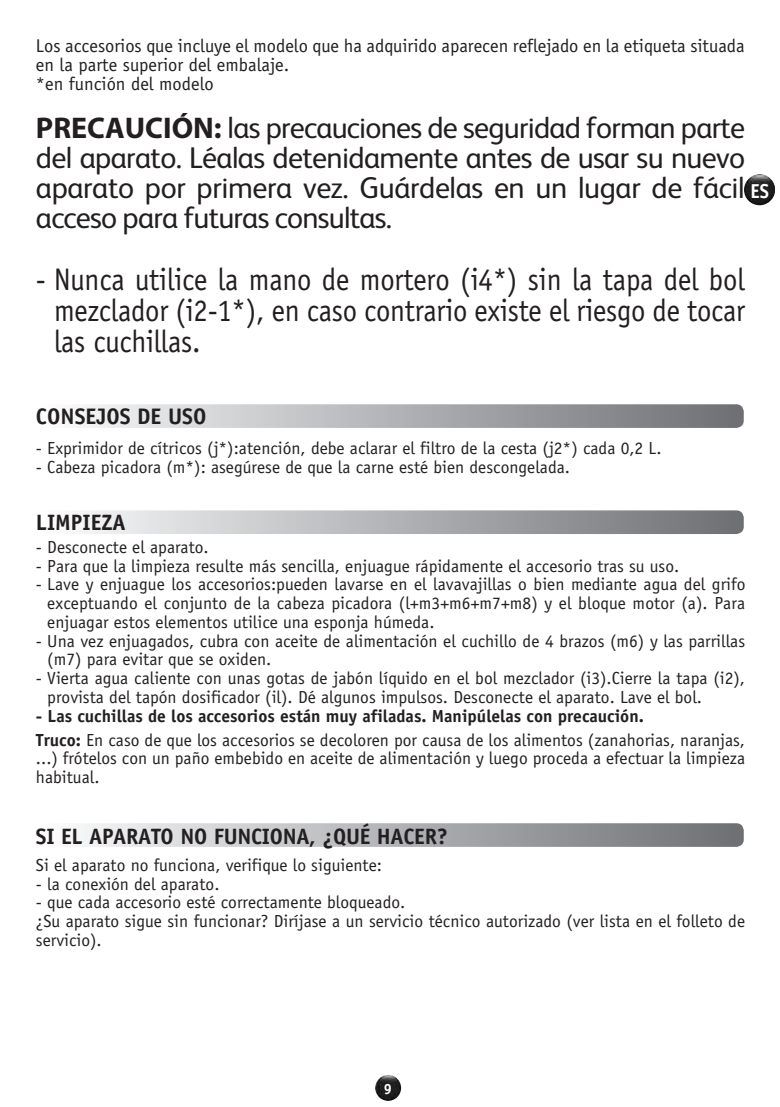
<style>
.page{position:relative;width:780px;height:1107px;background:#fff}
.page>*{position:absolute;margin:0;border:0;box-sizing:border-box;transform-origin:0 0}
.t1{font:31.25px/31.2px "Officina Sans";letter-spacing:-.01em;color:#231f20;text-align:justify;scale:.92 1}
.t2{font:30px/30px "FS Albert";letter-spacing:-.025em;color:#231f20;text-align:justify}
.t3{font:700 22.5px "Officina Sans";color:#231f20}
.t4{font:700 22.25px "Officina Sans";letter-spacing:-.015em;color:#231f20}
.t5{font:700 20.25px "Officina Sans";color:#fff;scale:.95 1}
.t6{font:18.5px/18.8px "Officina Sans";color:#231f20}
.t7{font:17.5px/18.8px "Officina Sans";color:#231f20}
.t8{font:700 14.75px "Officina Sans";color:#fff}
.s1{font-family:"Myriad Pro";font-weight:700}
.s2{font-weight:700}
</style>
<div class="page">
<img style="left:375px;top:1075px;width:26px;height:26px;border-radius:13px">
<img style="left:744px;top:174px;width:30px;height:31px">
<svg style="left:81px;top:404px;width:662px;height:24px;background:#b0b1b4"></svg>
<svg style="left:81px;top:510px;width:662px;height:24px;background:#b0b1b4"></svg>
<svg style="left:81px;top:823px;width:662px;height:24px;background:#b0b1b4"></svg>
<p class="t6" style="left:36px;top:36px;width:710px">Los accesorios que incluye el modelo que ha adquirido aparecen reflejado en la etiqueta situada en la parte superior del embalaje.<br>*en función del modelo</p>
<h2 class="t2" style="left:36px;top:111px;width:710px"><span class="s1">PRECAUCIÓN:</span> las precauciones de seguridad forman parte del aparato. Léalas detenidamente antes de usar su nuevo aparato por primera vez. Guárdelas en un lugar de fácil acceso para futuras consultas.</h2>
<h1 class="t1" style="left:54px;top:263px;width:752px;text-indent:-18px">- Nunca utilice la mano de mortero (i4*) sin la tapa del bol mezclador (i2-1*), en caso contrario existe el riesgo de tocar las cuchillas.</h1>
<p class="t5" style="left:750px;top:179px;width:21px">ES</p>
<p class="t3" style="left:36px;top:402px;width:172px">CONSEJOS DE USO</p>
<p class="t7" style="left:36px;top:438px;width:627px">- Exprimidor de cítricos (j*):atención, debe aclarar el filtro de la cesta (j2*) cada 0,2 L.</p>
<p class="t7" style="left:36px;top:457px;width:535px">- Cabeza picadora (m*): asegúrese de que la carne esté bien descongelada.</p>
<p class="t4" style="left:36px;top:509px;width:91px">LIMPIEZA</p>
<p class="t7" style="left:36px;top:537px;width:174px">- Desconecte el aparato.</p>
<p class="t7" style="left:36px;top:556px;width:644px">- Para que la limpieza resulte más sencilla, enjuague rápidamente el accesorio tras su uso.</p>
<p class="t7" style="left:47px;top:575px;width:699px;text-align:justify;text-indent:-11px">- Lave y enjuague los accesorios:pueden lavarse en el lavavajillas o bien mediante agua del grifo exceptuando el conjunto de la cabeza picadora (l+m3+m6+m7+m8) y el bloque motor (a). Para enjuagar estos elementos utilice una esponja húmeda.</p>
<p class="t7" style="left:47px;top:631px;width:699px;text-indent:-11px">- Una vez enjuagados, cubra con aceite de alimentación el cuchillo de 4 brazos (m6) y las parrillas (m7) para evitar que se oxiden.</p>
<p class="t7" style="left:47px;top:669px;width:699px;text-indent:-11px">- Vierta agua caliente con unas gotas de jabón líquido en el bol mezclador (i3).Cierre la tapa (i2), provista del tapón dosificador (il). Dé algunos impulsos. Desconecte el aparato. Lave el bol.</p>
<p class="t7" style="left:36px;top:704px;width:710px;line-height:24px"><span class="s2">- Las cuchillas de los accesorios están muy afiladas. Manipúlelas con precaución.<br>Truco:</span> En caso de que los accesorios se decoloren por causa de los alimentos (zanahorias, naranjas,</p>
<p class="t7" style="left:36px;top:749px;width:710px">...) frótelos con un paño embebido en aceite de alimentación y luego proceda a efectuar la limpieza habitual.</p>
<p class="t4" style="left:36px;top:822px;width:413px">SI EL APARATO NO FUNCIONA, ¿QUÉ HACER?</p>
<p class="t7" style="left:36px;top:855px;width:347px">Si el aparato no funciona, verifique lo siguiente:</p>
<p class="t7" style="left:36px;top:874px;width:185px">- la conexión del aparato.</p>
<p class="t7" style="left:36px;top:893px;width:710px">- que cada accesorio esté correctamente bloqueado.<br>¿Su aparato sigue sin funcionar? Diríjase a un servicio técnico autorizado (ver lista en el folleto de servicio).</p>
<p class="t8" style="left:384px;top:1079px;width:10px">9</p>
</div>
